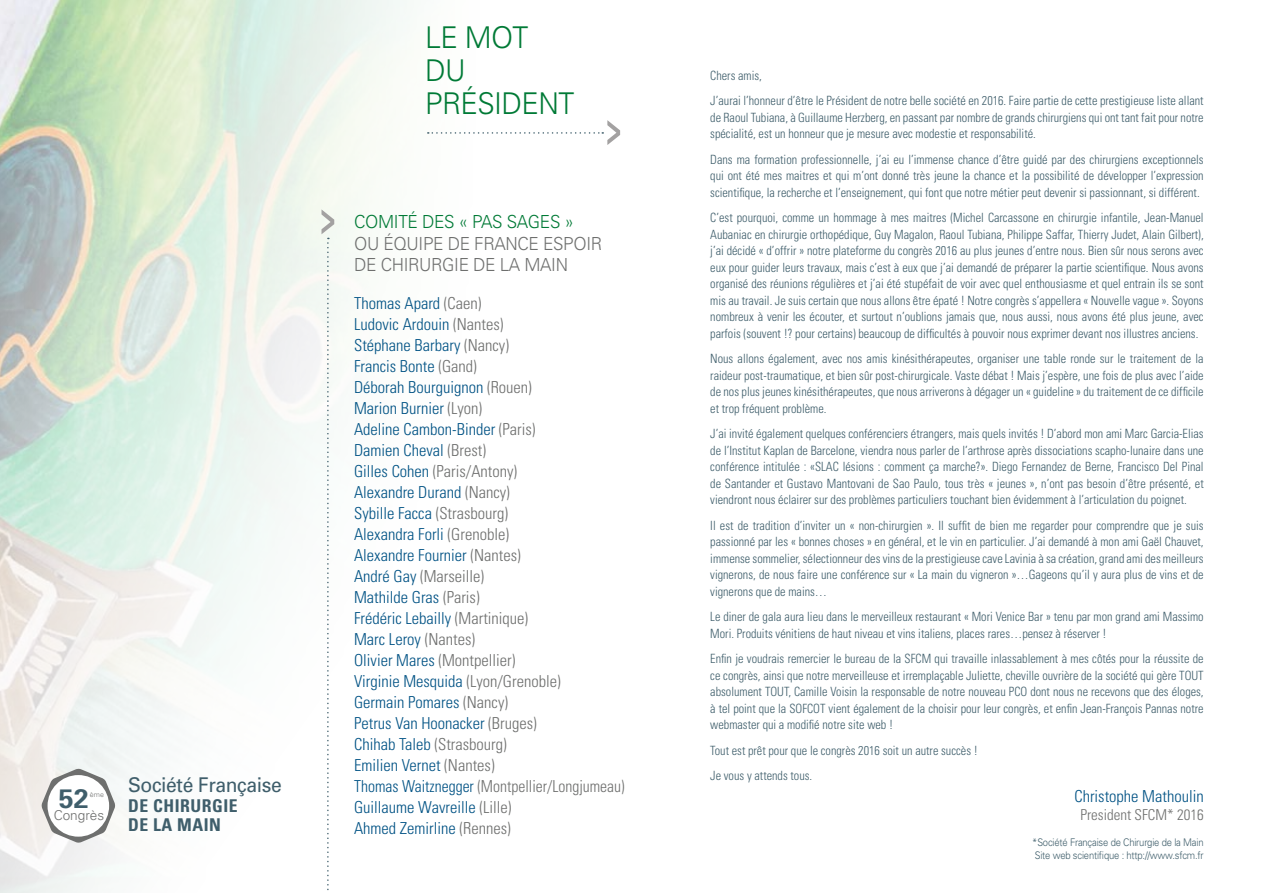
<style>
.page{position:relative;width:1276px;height:893px;background:#fff}
.page>*{position:absolute;margin:0;border:0;box-sizing:border-box;transform-origin:0 0}
.t1{font:300 30px/33px "Univers";letter-spacing:-.02em;color:#007a36;scale:.95 1}
.t2{font:700 26.85px "Univers";color:#3f5e6b}
.t3{font:20.25px "Univers";letter-spacing:-.02em;color:#3f5e6b;scale:.95 1}
.t4{font:300 18px/21.6px "Univers";letter-spacing:-.02em;color:#6e6f6e;scale:.95 1}
.t5{font:300 18px "Univers";letter-spacing:-.02em;color:#007a36;scale:.95 1}
.t6{font:700 condensed 17.55px/19.8px "Univers";letter-spacing:.03em;color:#3f5e6b}
.t7{font:300 condensed 16.5px/21px "Univers";color:#005284}
.t8{font:300 condensed 15px "Univers";color:#6e6f6e}
.t9{font:300 13.5px "Univers";color:#6e6f6e}
.t10{font:300 condensed 12.75px/16.5px "Univers";color:#3f5e6b;text-align:justify;scale:.96 1}
.t11{font:300 10.5px/13.5px "Univers";letter-spacing:-.02em;color:#3f5e6b;scale:.9 1}
.t12{font:300 7.05px "Univers";color:#6e6f6e}
.s1{color:#6e6f6e}
</style>
<div class="page">
<img style="left:0;top:0;width:428px;height:893px">
<svg style="left:428px;top:120px;width:192px;height:25px"></svg>
<svg style="left:321px;top:209px;width:13px;height:684px"></svg>
<svg style="left:41px;top:768px;width:75px;height:75px"></svg>
<h2 class="t2" style="left:59px;top:781px;width:31px">52</h2>
<p class="t9" style="left:54px;top:807px;width:52px">Congrès</p>
<p class="t12" style="left:90px;top:790px;width:15px">ème</p>
<h3 class="t3" style="left:128px;top:772px;width:163px">Société Française</h3>
<h3 class="t6" style="left:128px;top:795px;width:111px">DE CHIRURGIE<br>DE LA MAIN</h3>
<h1 class="t1" style="left:425px;top:21px;width:158px">LE MOT<br>DU<br>PRÉSIDENT</h1>
<h3 class="t5" style="left:354px;top:211px;width:233px">COMITÉ DES « PAS SAGES »</h3>
<h3 class="t4" style="left:354px;top:232px;width:263px">OU ÉQUIPE DE FRANCE ESPOIR<br>DE CHIRURGIE DE LA MAIN</h3>
<p class="t7" style="left:354px;top:292px;width:272px">Thomas Apard <span class="s1">(Caen)<br></span>Ludovic Ardouin <span class="s1">(Nantes)<br></span>Stéphane Barbary <span class="s1">(Nancy)<br></span>Francis Bonte <span class="s1">(Gand)<br></span>Déborah Bourguignon <span class="s1">(Rouen)<br></span>Marion Burnier <span class="s1">(Lyon)<br></span>Adeline Cambon-Binder <span class="s1">(Paris)<br></span>Damien Cheval <span class="s1">(Brest)<br></span>Gilles Cohen <span class="s1">(Paris/Antony)<br></span>Alexandre Durand <span class="s1">(Nancy)<br></span>Sybille Facca <span class="s1">(Strasbourg)<br></span>Alexandra Forli <span class="s1">(Grenoble)<br></span>Alexandre Fournier <span class="s1">(Nantes)<br></span>André Gay <span class="s1">(Marseille)<br></span>Mathilde Gras <span class="s1">(Paris)<br></span>Frédéric Lebailly <span class="s1">(Martinique)<br></span>Marc Leroy <span class="s1">(Nantes)<br></span>Olivier Mares <span class="s1">(Montpellier)<br></span>Virginie Mesquida <span class="s1">(Lyon/Grenoble)<br></span>Germain Pomares <span class="s1">(Nancy)<br></span>Petrus Van Hoonacker <span class="s1">(Bruges)<br></span>Chihab Taleb <span class="s1">(Strasbourg)<br></span>Emilien Vernet <span class="s1">(Nantes)<br></span>Thomas Waitznegger <span class="s1">(Montpellier/Longjumeau)<br></span>Guillaume Wavreille <span class="s1">(Lille)<br></span>Ahmed Zemirline <span class="s1">(Rennes)</span></p>
<p class="t10" style="left:710px;top:62px;width:515px;line-height:25.5px">Chers amis,<br>J’aurai l’honneur d’être le Président de notre belle société en 2016. Faire partie de cette prestigieuse liste allant</p>
<p class="t10" style="left:710px;top:109px;width:515px">de Raoul Tubiana, à Guillaume Herzberg, en passant par nombre de grands chirurgiens qui ont tant fait pour notre spécialité, est un honneur que je mesure avec modestie et responsabilité.</p>
<p class="t10" style="left:710px;top:151px;width:515px">Dans ma formation professionnelle, j’ai eu l’immense chance d’être guidé par des chirurgiens exceptionnels qui ont été mes maitres et qui m’ont donné très jeune la chance et la possibilité de développer l’expression scientifique, la recherche et l’enseignement, qui font que notre métier peut devenir si passionnant, si différent.</p>
<p class="t10" style="left:710px;top:209px;width:515px">C’est pourquoi, comme un hommage à mes maitres (Michel Carcassone en chirurgie infantile, Jean-Manuel Aubaniac en chirurgie orthopédique, Guy Magalon, Raoul Tubiana, Philippe Saffar, Thierry Judet, Alain Gilbert), j’ai décidé « d’offrir » notre plateforme du congrès 2016 au plus jeunes d’entre nous. Bien sûr nous serons avec eux pour guider leurs travaux, mais c’est à eux que j’ai demandé de préparer la partie scientifique. Nous avons organisé des réunions régulières et j’ai été stupéfait de voir avec quel enthousiasme et quel entrain ils se sont mis au travail. Je suis certain que nous allons être épaté ! Notre congrès s’appellera « Nouvelle vague ». Soyons nombreux à venir les écouter, et surtout n’oublions jamais que, nous aussi, nous avons été plus jeune, avec parfois (souvent !? pour certains) beaucoup de difficultés à pouvoir nous exprimer devant nos illustres anciens.</p>
<p class="t10" style="left:710px;top:350px;width:515px">Nous allons également, avec nos amis kinésithérapeutes, organiser une table ronde sur le traitement de la raideur post-traumatique, et bien sûr post-chirurgicale. Vaste débat ! Mais j’espère, une fois de plus avec l’aide de nos plus jeunes kinésithérapeutes, que nous arriverons à dégager un « guideline » du traitement de ce difficile et trop fréquent problème.</p>
<p class="t10" style="left:710px;top:425px;width:515px">J’ai invité également quelques conférenciers étrangers, mais quels invités ! D’abord mon ami Marc Garcia-Elias de l’Institut Kaplan de Barcelone, viendra nous parler de l’arthrose après dissociations scapho-lunaire dans une conférence intitulée : «SLAC lésions : comment ça marche?». Diego Fernandez de Berne, Francisco Del Pinal de Santander et Gustavo Mantovani de Sao Paulo, tous très « jeunes », n’ont pas besoin d’être présenté, et viendront nous éclairer sur des problèmes particuliers touchant bien évidemment à l’articulation du poignet.</p>
<p class="t10" style="left:710px;top:517px;width:515px">Il est de tradition d’inviter un « non-chirurgien ». Il suffit de bien me regarder pour comprendre que je suis passionné par les « bonnes choses » en général, et le vin en particulier. J’ai demandé à mon ami Gaël Chauvet, immense sommelier, sélectionneur des vins de la prestigieuse cave Lavinia à sa création, grand ami des meilleurs vignerons, de nous faire une conférence sur « La main du vigneron »…Gageons qu’il y aura plus de vins et de vignerons que de mains…</p>
<p class="t10" style="left:710px;top:608px;width:515px">Le diner de gala aura lieu dans le merveilleux restaurant « Mori Venice Bar » tenu par mon grand ami Massimo<br>Mori. Produits vénitiens de haut niveau et vins italiens, places rares…pensez à réserver !</p>
<p class="t10" style="left:710px;top:650px;width:515px">Enfin je voudrais remercier le bureau de la SFCM qui travaille inlassablement à mes côtés pour la réussite de ce congrès, ainsi que notre merveilleuse et irremplaçable Juliette, cheville ouvrière de la société qui gère TOUT absolument TOUT, Camille Voisin la responsable de notre nouveau PCO dont nous ne recevons que des éloges, à tel point que la SOFCOT vient également de la choisir pour leur congrès, et enfin Jean-François Pannas notre webmaster qui a modifié notre site web !</p>
<p class="t10" style="left:710px;top:737px;width:280px;line-height:25.5px">Tout est prêt pour que le congrès 2016 soit un autre succès !<br>Je vous y attends tous.</p>
<p class="t7" style="left:1074px;top:785px;width:131px">Christophe Mathoulin</p>
<p class="t8" style="left:1080px;top:806px;width:125px">President SFCM* 2016</p>
<p class="t11" style="left:1032px;top:835px;width:192px">*Société Française de Chirurgie de la Main<br>Site web scientifique : http://www.sfcm.fr</p>
</div>
